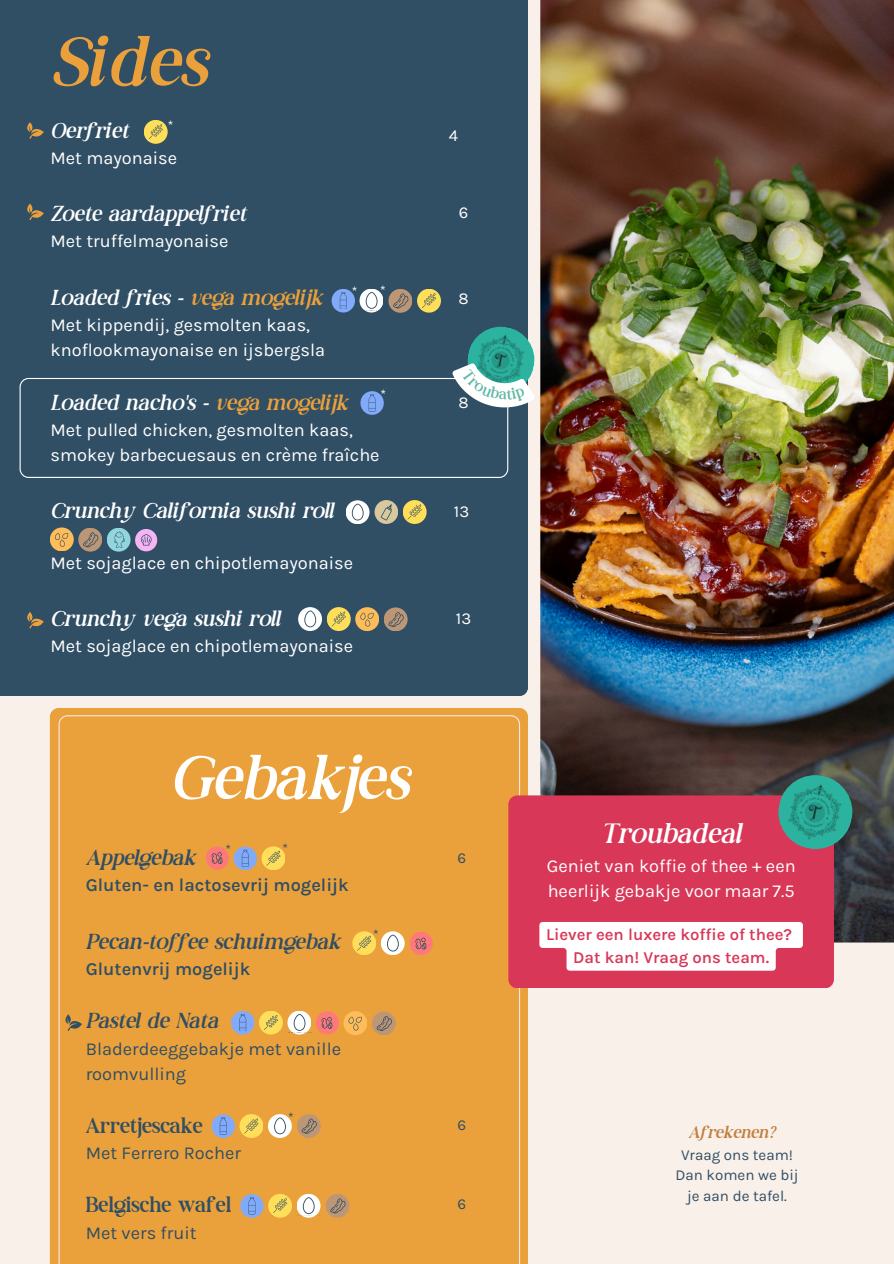
<style>
.page{position:relative;width:894px;height:1264px;background:#fff}
.page>*{position:absolute;margin:0;border:0;box-sizing:border-box;transform-origin:0 0}
.t1{font:italic 68.1px "Ws Paradose";color:#eba13b}
.t2{font:italic 60.6px "Ws Paradose";color:#fff}
.t3{font:italic 27.3px "Ws Paradose";color:#fff}
.t4{font:italic 21.15px "Ws Paradose";color:#fff}
.t5{font:italic 21.15px "Ws Paradose";color:#304e64}
.t6{font:21.15px "Ws Paradose";color:#304e64}
.t7{font:18.15px/25px "Karla";color:#fff}
.t8{font:18.15px/25px "Karla";color:#304e64}
.t9{font:600 18.15px "Karla";color:#304e64}
.t10{font:600 16.65px/22.6px "Karla";color:#d83758;text-align:center}
.t11{font:italic 16.65px "Ws Paradose";color:#c27f41}
.t12{font:16.65px "Karla";color:#fff}
.t13{font:15.15px/20.4px "Karla";color:#304e64;text-align:center}
.t14{font:13.65px "Karla";color:#fff}
.t15{font:13.65px "Karla";color:#304e64}
.s1{color:#eba13b}
.s2{color:#fefefe}
</style>
<div class="page">
<div style="left:0;top:0;width:893px;height:1263px;background:#f8f0e9"></div>
<div style="left:0;top:0;width:528px;height:695px;background:#304e64"></div>
<div style="left:50px;top:708px;width:478px;height:555px;background:#eba13b"></div>
<img style="left:540px;top:0;width:353px;height:942px">
<svg style="left:27px;top:122px;width:17px;height:17px"></svg>
<svg style="left:27px;top:203px;width:17px;height:17px"></svg>
<svg style="left:27px;top:612px;width:17px;height:16px"></svg>
<svg style="left:331px;top:289px;width:24px;height:23px"></svg>
<svg style="left:340px;top:292px;width:6px;height:17px"></svg>
<svg style="left:359px;top:288px;width:24px;height:24px"></svg>
<svg style="left:359px;top:292px;width:25px;height:18px"></svg>
<div style="left:388px;top:289px;width:24px;height:24px;background:#bd9775;border-radius:50%"></div>
<svg style="left:393px;top:293px;width:15px;height:15px"></svg>
<svg style="left:345px;top:500px;width:24px;height:24px"></svg>
<svg style="left:345px;top:503px;width:25px;height:18px"></svg>
<div style="left:374px;top:500px;width:24px;height:24px;background:#d8c89d;border-radius:50%"></div>
<svg style="left:380px;top:504px;width:12px;height:16px"></svg>
<div style="left:402px;top:500px;width:24px;height:24px;background:#ffde59;border-radius:50%"></div>
<svg style="left:408px;top:504px;width:13px;height:15px"></svg>
<div style="left:78px;top:527px;width:24px;height:24px;background:#bd9775;border-radius:50%"></div>
<svg style="left:83px;top:532px;width:15px;height:15px"></svg>
<div style="left:50px;top:527px;width:24px;height:24px;background:#ffbd59;border-radius:50%"></div>
<svg style="left:55px;top:533px;width:14px;height:14px"></svg>
<div style="left:107px;top:527px;width:23px;height:24px;background:#92d6dd;border-radius:50%"></div>
<svg style="left:115px;top:531px;width:10px;height:17px"></svg>
<div style="left:135px;top:529px;width:22px;height:22px;background:#f6b4f5;border-radius:50%"></div>
<svg style="left:140px;top:534px;width:16px;height:12px"></svg>
<svg style="left:298px;top:607px;width:24px;height:24px"></svg>
<svg style="left:298px;top:610px;width:24px;height:18px"></svg>
<div style="left:327px;top:607px;width:23px;height:24px;background:#ffde59;border-radius:50%"></div>
<svg style="left:332px;top:611px;width:14px;height:15px"></svg>
<div style="left:383px;top:607px;width:24px;height:24px;background:#bd9775;border-radius:50%"></div>
<svg style="left:388px;top:612px;width:16px;height:15px"></svg>
<div style="left:355px;top:607px;width:24px;height:24px;background:#ffbd59;border-radius:50%"></div>
<svg style="left:360px;top:612px;width:14px;height:14px"></svg>
<div style="left:417px;top:289px;width:24px;height:24px;background:#ffde59;border-radius:50%"></div>
<svg style="left:422px;top:293px;width:14px;height:15px"></svg>
<div style="left:20px;top:378px;width:488px;height:100px;background:#304e64"></div>
<img style="left:464px;top:324px;width:71px;height:34px">
<div style="left:144px;top:120px;width:24px;height:24px;background:#ffde59;border-radius:50%"></div>
<svg style="left:148px;top:124px;width:15px;height:15px"></svg>
<div style="left:58px;top:715px;width:462px;height:548px;background:#eba13b"></div>
<div style="left:508px;top:795px;width:325px;height:193px;background:#d83758;border-radius:9px"></div>
<img style="left:774px;top:771px;width:81px;height:81px">
<svg style="left:539px;top:922px;width:263px;height:48px;background:#fbecef"></svg>
<svg style="left:446px;top:358px;width:89px;height:60px;background:#83aaad"></svg>
<p class="t1" style="left:50px;top:21px;width:157px">Sides</p>
<p class="t14" style="left:168px;top:118px;width:7px">*</p>
<p class="t4" style="left:50px;top:118px;width:80px">Oerfriet</p>
<p class="t7" style="left:50px;top:146px;width:128px">Met mayonaise</p>
<p class="t4" style="left:50px;top:201px;width:197px">Zoete aardappelfriet</p>
<p class="t7" style="left:50px;top:229px;width:179px">Met truffelmayonaise</p>
<p class="t4" style="left:50px;top:285px;width:273px">Loaded fries - <span class="s1">vega mogelijk</span></p>
<p class="t7" style="left:50px;top:313px;width:276px">Met kippendij, gesmolten kaas, knoflookmayonaise en ijsbergsla</p>
<p class="t4" style="left:50px;top:390px;width:299px">Loaded nacho's - <span class="s1">vega mogelijk</span></p>
<p class="t7" style="left:50px;top:417px;width:330px">Met pulled chicken, gesmolten kaas, smokey barbecuesaus en crème fraîche</p>
<p class="t4" style="left:50px;top:497px;width:285px">Crunchy California sushi roll</p>
<p class="t7" style="left:50px;top:550px;width:304px">Met sojaglace en chipotlemayonaise</p>
<p class="t4" style="left:50px;top:605px;width:231px">Crunchy vega sushi roll</p>
<p class="t7" style="left:50px;top:633px;width:304px">Met sojaglace en chipotlemayonaise</p>
<p class="t14" style="left:351px;top:284px;width:7px">*</p>
<p class="t14" style="left:380px;top:283px;width:7px">*</p>
<p class="t14" style="left:380px;top:386px;width:7px">*</p>
<p class="t12" style="left:448px;top:126px;width:11px">4</p>
<p class="t12" style="left:458px;top:202px;width:11px">6</p>
<p class="t12" style="left:458px;top:288px;width:12px">8</p>
<p class="t12" style="left:458px;top:392px;width:12px">8</p>
<p class="t12" style="left:454px;top:501px;width:17px">13</p>
<p class="t12" style="left:455px;top:609px;width:17px">13</p>
<h1 class="t2" style="left:170px;top:741px;width:240px">Gebakjes</h1>
<h5 class="t5" style="left:86px;top:844px;width:111px">Appelgebak</h5>
<p class="t13" style="left:457px;top:847px;width:10px">6</p>
<h5 class="t9" style="left:86px;top:874px;width:264px">Gluten- en lactosevrij mogelijk</h5>
<h3 class="t5" style="left:86px;top:928px;width:256px">Pecan-toffee schuimgebak</h3>
<h3 class="t9" style="left:86px;top:958px;width:166px">Glutenvrij mogelijk</h3>
<h5 class="t5" style="left:86px;top:1008px;width:134px">Pastel de Nata</h5>
<h5 class="t8" style="left:86px;top:1035px;width:257px">Bladerdeeggebakje met vanille roomvulling</h5>
<h5 class="t6" style="left:86px;top:1112px;width:119px">Arretjescake</h5>
<h5 class="t8" style="left:86px;top:1140px;width:157px">Met Ferrero Rocher</h5>
<h3 class="t6" style="left:86px;top:1192px;width:147px">Belgische wafel</h3>
<h3 class="t8" style="left:86px;top:1219px;width:112px">Met vers fruit</h3>
<p class="t15" style="left:225px;top:841px;width:7px">*</p>
<p class="t15" style="left:282px;top:840px;width:7px">*</p>
<p class="t15" style="left:373px;top:926px;width:7px">*</p>
<p class="t15" style="left:288px;top:1109px;width:7px">*</p>
<h5 class="t13" style="left:457px;top:1114px;width:10px">6</h5>
<h5 class="t13" style="left:457px;top:1193px;width:10px">6</h5>
<p class="t3" style="left:600px;top:817px;width:142px">Troubadeal</p>
<p class="t7" style="left:546px;top:852px;width:250px">Geniet van koffie of thee + een heerlijk gebakje <span class="s2">voor maar 7.5</span></p>
<h5 class="t10" style="left:546px;top:923px;width:247px">Liever een luxere koffie of thee?<br>Dat kan! Vraag ons team.</h5>
<p class="t11" style="left:688px;top:1122px;width:88px">Afrekenen?</p>
<p class="t13" style="left:675px;top:1144px;width:125px">Vraag ons team!<br>Dan komen we bij je aan de tafel.</p>
</div>
